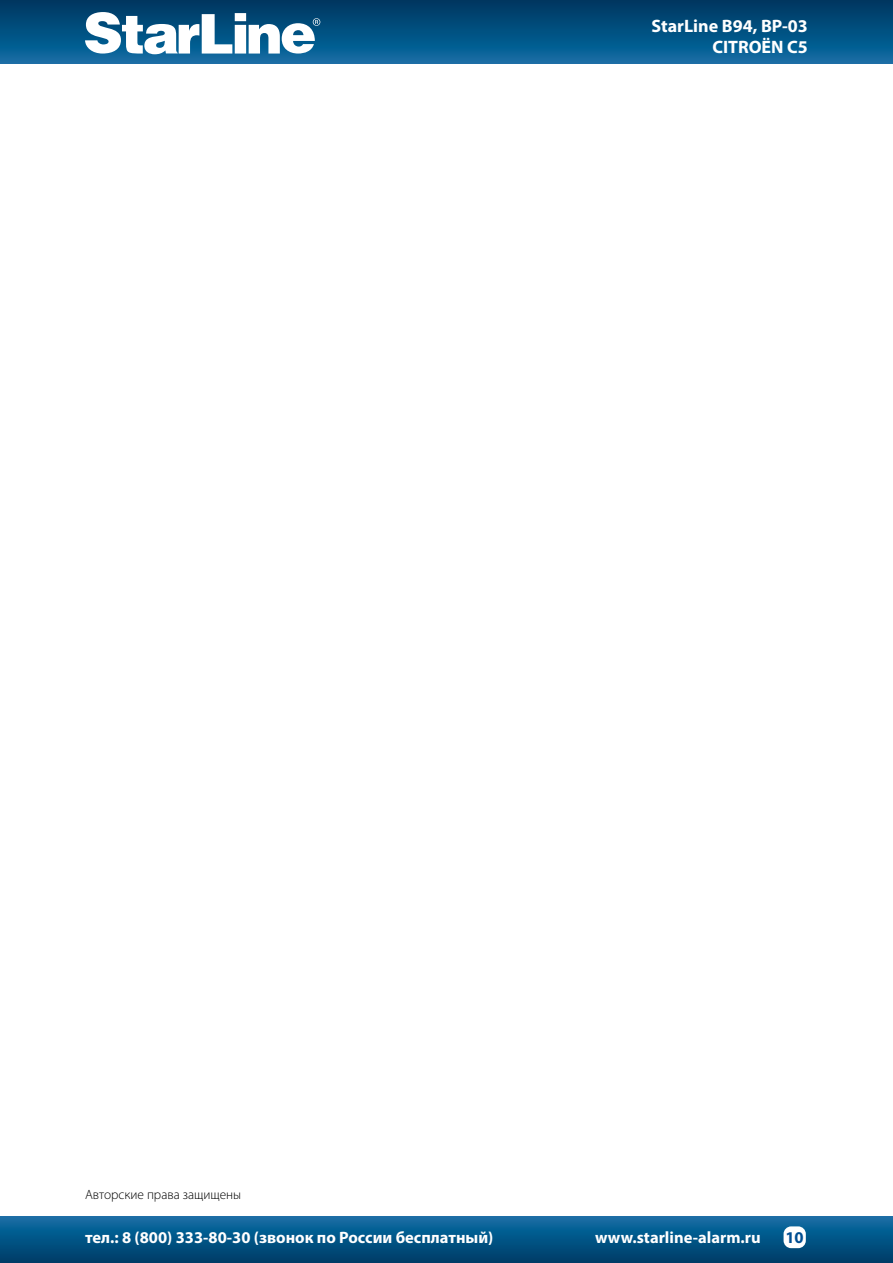
<style>
.page{position:relative;width:893px;height:1263px;background:#fff}
.page>*{position:absolute;margin:0;border:0;box-sizing:border-box;transform-origin:0 0}
.t1{font:700 18px/21.6px "Myriad Pro";color:#fff;text-align:right}
.t2{font:700 16.5px "Myriad Pro";color:#fff}
.t3{font:700 16.5px "Myriad Pro";color:#004e92}
.t4{font:300 13.5px "Myriad Pro";color:#000}
</style>
<div class="page">
<div style="left:0;top:0;width:893px;height:64px;background:linear-gradient(to bottom,#00365f,#0e6da5)"></div>
<div style="left:0;top:1216px;width:893px;height:47px;background:linear-gradient(to bottom,#106fa7,#003b66)"></div>
<svg style="left:85px;top:12px;width:235px;height:42px"></svg>
<div style="left:783px;top:1226px;width:23px;height:22px;background:#fff;border-radius:8px"></div>
<p class="t1" style="left:651px;top:14px;width:158px">StarLine В94, BP-03<br>CITROЁN C5</p>
<p class="t4" style="left:85px;top:1187px;width:158px">Авторские права защищены</p>
<p class="t2" style="left:85px;top:1227px;width:410px">тел.: 8 (800) 333-80-30 (звонок по России бесплатный)</p>
<p class="t2" style="left:595px;top:1227px;width:167px">www.starline-alarm.ru</p>
<p class="t3" style="left:785px;top:1226px;width:20px">10</p>
</div>
